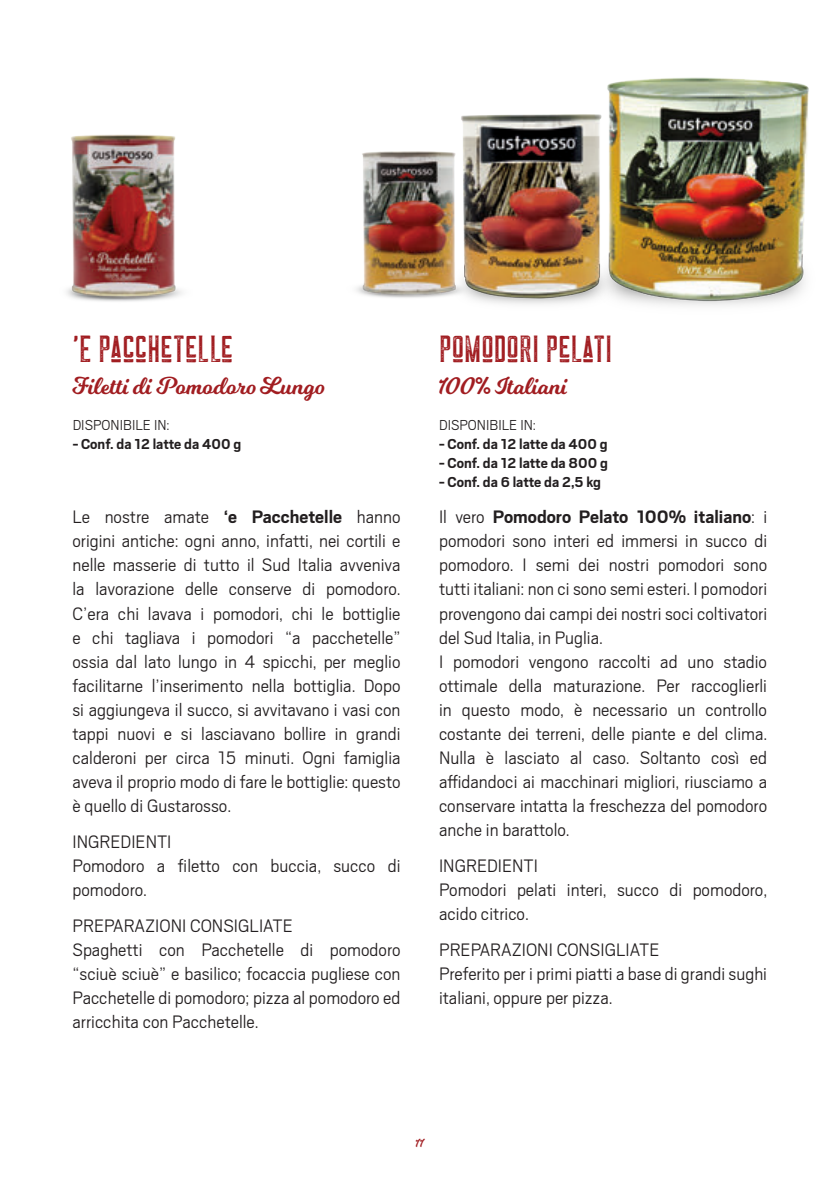
<style>
.page{position:relative;width:840px;height:1191px;background:#fff}
.page>*{position:absolute;margin:0;border:0;box-sizing:border-box;transform-origin:0 0}
.t1{font:38px "The Farmer Textured Vintage";color:#a11d21}
.t2{font:24px "Milkshake";color:#a11d21}
.t3{font:300 20px/24px "Scout";color:#231f20;text-align:justify}
.t4{font:700 16px "Scout";color:#231f20}
.t5{font:300 16px "Scout";color:#231f20}
.t6{font:12px "Milkshake";color:#a11d21}
.s1{font-weight:700}
</style>
<div class="page">
<img style="left:630px;top:77px;width:179px;height:229px">
<img style="left:66px;top:134px;width:116px;height:168px">
<img style="left:461px;top:80px;width:169px;height:224px">
<img style="left:356px;top:142px;width:124px;height:162px">
<p class="t1" style="left:72px;top:333px;width:162px">'E PACCHETELLE</p>
<p class="t2" style="left:72px;top:369px;width:253px">Filetti di Pomodoro Lungo</p>
<p class="t5" style="left:73px;top:414px;width:98px">DISPONIBILE IN:</p>
<p class="t4" style="left:73px;top:433px;width:170px">- Conf. da 12 latte da 400 g</p>
<p class="t3" style="left:72px;top:504px;width:329px">Le nostre amate <span class="s1">‘e Pacchetelle</span> hanno origini antiche: ogni anno, infatti, nei cortili e nelle masserie di tutto il Sud Italia avveniva la lavorazione delle conserve di pomodoro.<br>C’era chi lavava i pomodori, chi le bottiglie e chi tagliava i pomodori “a pacchetelle” ossia dal lato lungo in 4 spicchi, per meglio facilitarne l’inserimento nella bottiglia. Dopo si aggiungeva il succo, si avvitavano i vasi con tappi nuovi e si lasciavano bollire in grandi calderoni per circa 15 minuti. Ogni famiglia aveva il proprio modo di fare le bottiglie: questo è quello di Gustarosso.</p>
<p class="t3" style="left:72px;top:828px;width:100px">INGREDIENTI</p>
<p class="t3" style="left:72px;top:852px;width:329px">Pomodoro a filetto con buccia, succo di pomodoro.</p>
<p class="t3" style="left:72px;top:912px;width:222px">PREPARAZIONI CONSIGLIATE</p>
<p class="t3" style="left:72px;top:936px;width:329px">Spaghetti con Pacchetelle di pomodoro “sciuè sciuè” e basilico; focaccia pugliese con Pacchetelle di pomodoro; pizza al pomodoro ed arricchita con Pacchetelle.</p>
<p class="t1" style="left:439px;top:333px;width:174px">POMODORI PELATI</p>
<p class="t2" style="left:439px;top:369px;width:130px">100% Italiani</p>
<p class="t5" style="left:439px;top:414px;width:98px">DISPONIBILE IN:</p>
<p class="t4" style="left:439px;top:433px;width:170px">- Conf. da 12 latte da 400 g</p>
<p class="t4" style="left:439px;top:452px;width:170px">- Conf. da 12 latte da 800 g</p>
<p class="t4" style="left:439px;top:472px;width:163px">- Conf. da 6 latte da 2,5 kg</p>
<p class="t3" style="left:439px;top:504px;width:329px">Il vero <span class="s1">Pomodoro Pelato 100% italiano</span>: i pomodori sono interi ed immersi in succo di pomodoro. I semi dei nostri pomodori sono tutti italiani: non ci sono semi esteri. I pomodori provengono dai campi dei nostri soci coltivatori del Sud Italia, in Puglia.</p>
<p class="t3" style="left:439px;top:648px;width:329px">I pomodori vengono raccolti ad uno stadio ottimale della maturazione. Per raccoglierli in questo modo, è necessario un controllo costante dei terreni, delle piante e del clima.<br>Nulla è lasciato al caso. Soltanto così ed affidandoci ai macchinari migliori, riusciamo a conservare intatta la freschezza del pomodoro anche in barattolo.</p>
<p class="t3" style="left:439px;top:852px;width:100px">INGREDIENTI</p>
<p class="t3" style="left:439px;top:876px;width:329px">Pomodori pelati interi, succo di pomodoro, acido citrico.</p>
<p class="t3" style="left:439px;top:936px;width:222px">PREPARAZIONI CONSIGLIATE</p>
<p class="t3" style="left:439px;top:960px;width:329px">Preferito per i primi piatti a base di grandi sughi italiani, oppure per pizza.</p>
<p class="t6" style="left:415px;top:1134px;width:10px">11</p>
</div>
